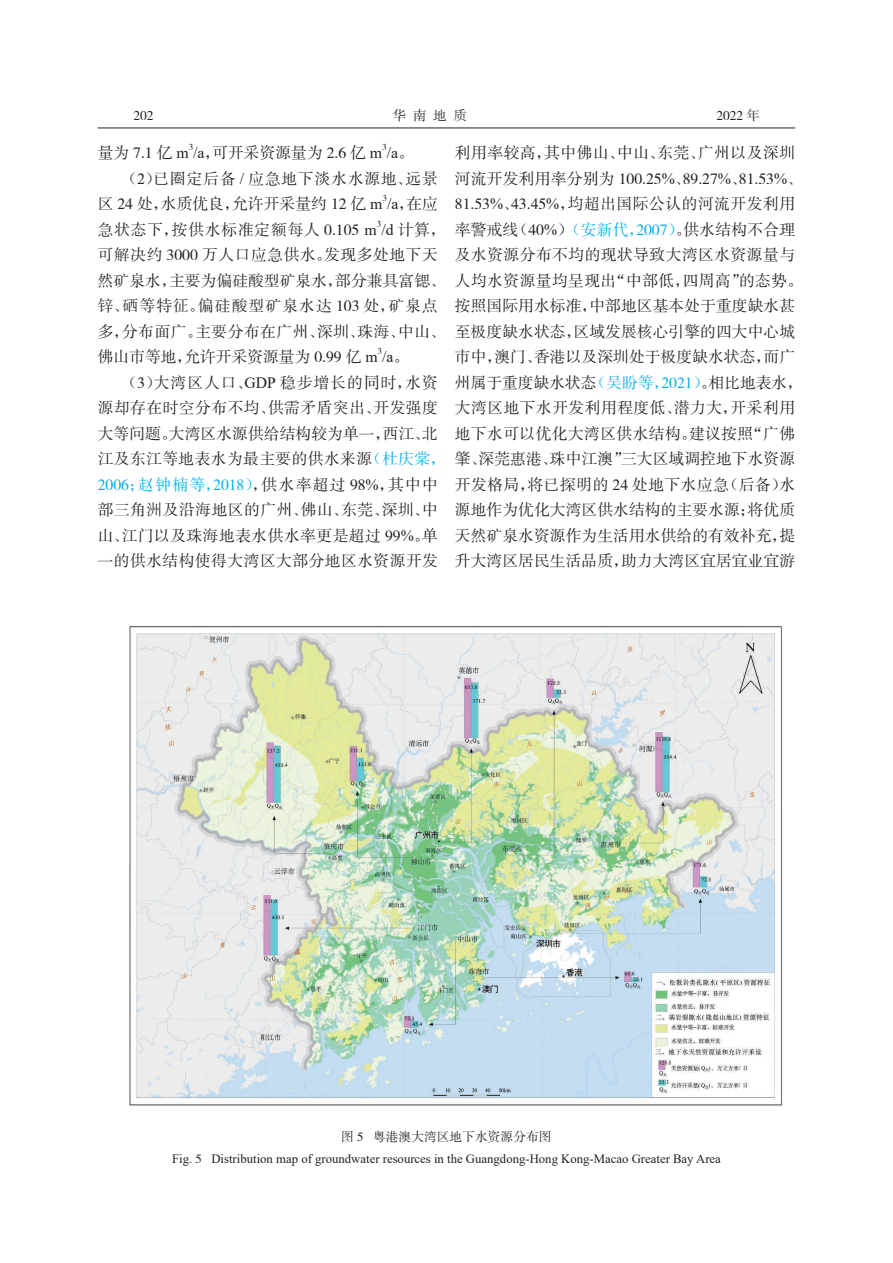
<style>
.page{position:relative;width:893px;height:1263px;background:#fff}
.page>*{position:absolute;margin:0;border:0;box-sizing:border-box;transform-origin:0 0}
.t1{font:15.75px/25.5px "FZSSJW GB1 0";letter-spacing:.005em;color:#231f20}
.t2{font:15.75px/25.5px "FZSSJW GB1 0";letter-spacing:.025em;color:#231f20}
.t3{font:15.75px/25.5px "FZSSJW GB1 0";letter-spacing:.055em;color:#231f20;text-align:right}
.t4{font:15.75px "FZSSJW GB1 0";color:#231f20}
.t5{font:15.75px "FZSSJW GB1 0";letter-spacing:.05em;color:#231f20}
.t6{font:13.5px "FZSSJW GB1 0";color:#231f20}
.t7{font:12.75px "Times New Roman";color:#231f20}
.t8{font:12.75px "FZSSJW GB1 0";color:#231f20}
.t9{font:9.15px "FZSSJW GB1 0";color:#231f20}
.s1{font-family:"Times New Roman"}
.s2{font-family:"Fang Song"}
.s3{font-family:"Fang Song";color:#00aeef}
.s4{color:#00aeef}
.s5{font-family:"FZSSJW GB1 0"}
</style>
<div class="page">
<hr style="left:98px;top:128px;width:697px;height:1px;background:#231f20">
<img style="left:129px;top:626px;width:654px;height:480px">
<p class="t6" style="left:133px;top:109px;width:22px">202</p>
<p class="t6" style="left:393px;top:109px;width:76px">华 南 地 质</p>
<p class="t6" style="left:716px;top:109px;width:45px">2022 年</p>
<p class="t4" style="left:98px;top:144px;width:317px">量为 7<span class="s1">.</span>1 亿 <span class="s1">m /a</span><span class="s2">，</span>可开采资源量为 2<span class="s1">.</span>6 亿 <span class="s1">m /a</span><span class="s2">。</span></p>
<p class="t9" style="left:189px;top:143px;width:6px">3</p>
<p class="t9" style="left:382px;top:143px;width:6px">3</p>
<p class="t3" style="left:98px;top:166px;width:342px"><span class="s2">（</span>2<span class="s2">）</span>已圈定后备 <span class="s1">/</span> 应急地下淡水水源地<span class="s2">、</span>远景<br>区 24 处<span class="s2">，</span>水质优良<span class="s2">，</span>允许开采量约 12 亿 <span class="s1">m /a</span><span class="s2">，</span>在应</p>
<p class="t1" style="left:455px;top:141px;width:350px">利用率较高<span class="s2">，</span>其中佛山<span class="s2">、</span>中山<span class="s2">、</span>东莞<span class="s2">、</span>广州以及深圳河流开发利用率分别为 100<span class="s1">.</span>25<span class="s1">%</span><span class="s2">、</span>89<span class="s1">.</span>27<span class="s1">%</span><span class="s2">、</span>81<span class="s1">.</span>53<span class="s1">%</span><span class="s2">、<br></span>81<span class="s1">.</span>53<span class="s1">%</span><span class="s2">、</span>43<span class="s1">.</span>45<span class="s1">%</span><span class="s2">，</span>均超出国际公认的河流开发利用率警戒线<span class="s2">（</span>40<span class="s1">%</span><span class="s2">）</span><span class="s3">（</span><span class="s4">安新代</span><span class="s3">，</span><span class="s4">2007</span><span class="s3">）</span><span class="s2">。</span>供水结构不合理及水资源分布不均的现状导致大湾区水资源量与人均水资源量均呈现出<span class="s2">“</span>中部低<span class="s2">，</span>四周高<span class="s2">”</span>的态势<span class="s2">。</span>按照国际用水标准<span class="s2">，</span>中部地区基本处于重度缺水甚至极度缺水状态<span class="s2">，</span>区域发展核心引擎的四大中心城市中<span class="s2">，</span>澳门<span class="s2">、</span>香港以及深圳处于极度缺水状态<span class="s2">，</span>而广州属于重度缺水状态<span class="s3">（</span><span class="s4">吴盼等</span><span class="s3">，</span><span class="s4">2021</span><span class="s3">）</span><span class="s2">。</span>相比地表水<span class="s2">，</span>大湾区地下水开发利用程度低<span class="s2">、</span>潜力大<span class="s2">，</span>开采利用地下水可以优化大湾区供水结构<span class="s2">。</span>建议按照<span class="s2">“</span>广佛肇<span class="s2">、</span>深莞惠港<span class="s2">、</span>珠中江澳<span class="s2">”</span>三大区域调控地下水资源开发格局<span class="s2">，</span>将已探明的 24 处地下水应急<span class="s2">（</span>后备<span class="s2">）</span>水源地作为优化大湾区供水结构的主要水源<span class="s2">；</span>将优质天然矿泉水资源作为生活用水供给的有效补充<span class="s2">，</span>提升大湾区居民生活品质<span class="s2">，</span>助力大湾区宜居宜业宜游</p>
<p class="t9" style="left:382px;top:194px;width:6px">3</p>
<p class="t5" style="left:98px;top:221px;width:350px">急状态下<span class="s2">，</span>按供水标准定额每人 0<span class="s1">.</span>105 <span class="s1">m /d</span> 计算<span class="s2">，</span></p>
<p class="t9" style="left:377px;top:219px;width:6px">3</p>
<p class="t2" style="left:98px;top:243px;width:350px">可解决约 3000 万人口应急供水<span class="s2">。</span>发现多处地下天然矿泉水<span class="s2">，</span>主要为偏硅酸型矿泉水<span class="s2">，</span>部分兼具富锶<span class="s2">、</span>锌<span class="s2">、</span>硒等特征<span class="s2">。</span>偏硅酸型矿泉水达 103 处<span class="s2">，</span>矿泉点多<span class="s2">，</span>分布面广<span class="s2">。</span>主要分布在广州<span class="s2">、</span>深圳<span class="s2">、</span>珠海<span class="s2">、</span>中山<span class="s2">、</span>佛山市等地<span class="s2">，</span>允许开采资源量为 0<span class="s1">.</span>99 亿 <span class="s1">m /a</span><span class="s2">。</span></p>
<p class="t9" style="left:378px;top:347px;width:6px">3</p>
<p class="t2" style="left:98px;top:370px;width:350px;text-indent:24px"><span class="s2">（</span>3<span class="s2">）</span>大湾区人口<span class="s2">、</span><span class="s1">GDP</span> 稳步增长的同时<span class="s2">，</span>水资源却存在时空分布不均<span class="s2">、</span>供需矛盾突出<span class="s2">、</span>开发强度大等问题<span class="s2">。</span>大湾区水源供给结构较为单一<span class="s2">，</span>西江<span class="s2">、</span>北江及东江等地表水为最主要的供水来源<span class="s3">（</span><span class="s4">杜庆棠</span><span class="s3">，<br></span><span class="s4">2006</span><span class="s3">；</span><span class="s4">赵钟楠等</span><span class="s3">，</span><span class="s4">2018</span><span class="s3">）</span><span class="s2">，</span>供水率超过 98<span class="s1">%</span><span class="s2">，</span>其中中部三角洲及沿海地区的广州<span class="s2">、</span>佛山<span class="s2">、</span>东莞<span class="s2">、</span>深圳<span class="s2">、</span>中山<span class="s2">、</span>江门以及珠海地表水供水率更是超过 99<span class="s1">%</span><span class="s2">。</span>单一的供水结构使得大湾区大部分地区水资源开发</p>
<p class="t8" style="left:341px;top:1129px;width:212px">图 5 粤港澳大湾区地下水资源分布图</p>
<p class="t7" style="left:172px;top:1150px;width:550px">Fig. <span class="s5">5</span> Distribution map of groundwater resources in the Guangdong-Hong Kong-Macao Greater Bay Area</p>
</div>
